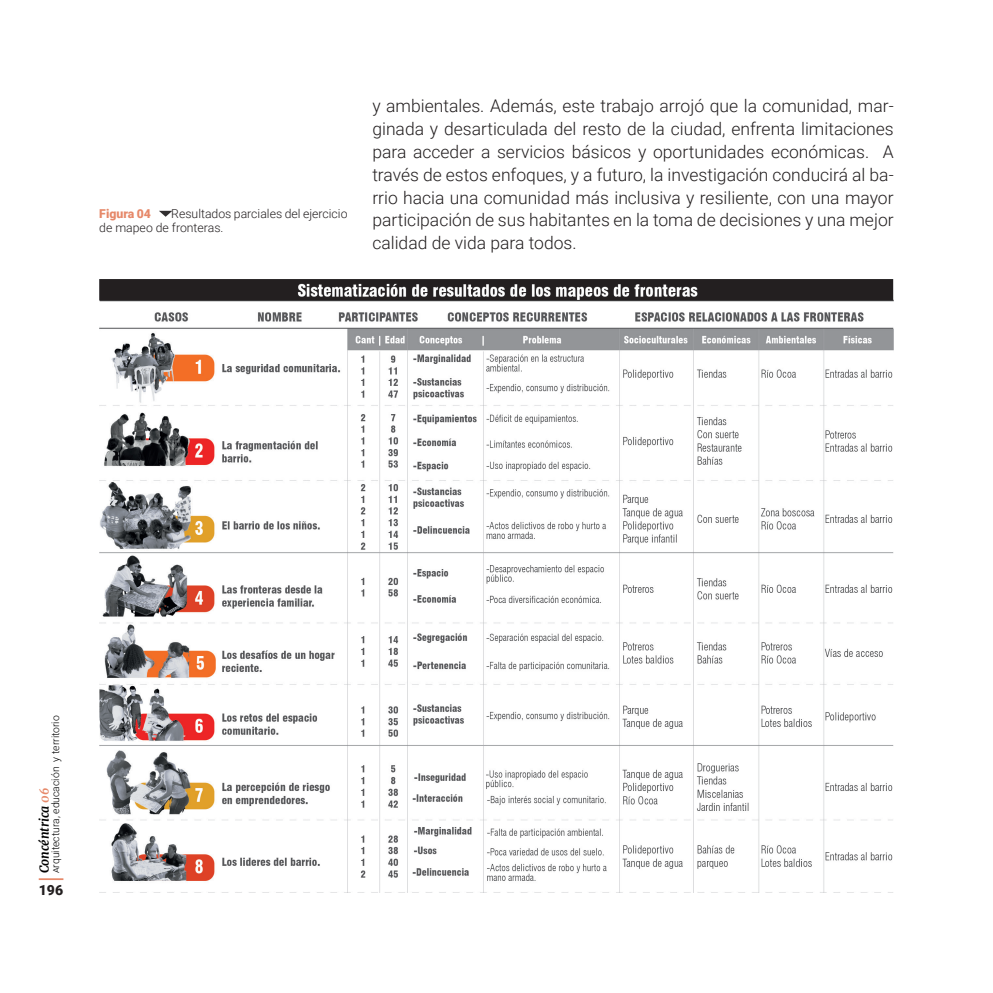
<style>
.page{position:relative;width:993px;height:993px;background:#fff}
.page>*{position:absolute;margin:0;border:0;box-sizing:border-box;transform-origin:0 0}
.t1{font:300 17.5px/22.8px "Roboto";color:#231f20;text-align:justify}
.t2{font:900 14px "Roboto";color:#231f20}
.t3{font:300 12.25px/14.7px "Roboto";color:#231f20}
.t4{font:italic 700 12.25px "Merriweather";color:#000}
.t5{font:900 12.25px "Roboto";color:#e6896a}
.t6{font:300 10.33px "Roboto";color:#000}
.s1{color:#e6896a}
</style>
<div class="page">
<svg style="left:39px;top:878px;width:24px;height:1px"></svg>
<img style="left:99px;top:280px;width:794px;height:612px">
<svg style="left:159px;top:211px;width:13px;height:6px"></svg>
<p class="t3" style="left:99px;top:205px;width:250px;text-indent:72px">Resultados parciales del ejercicio de mapeo de fronteras.</p>
<p class="t5" style="left:99px;top:205px;width:53px">Figura 04</p>
<p class="t1" style="left:372px;top:94px;width:522px">y ambientales. Además, este trabajo arrojó que la comunidad, mar&shy;ginada y desarticulada del resto de la ciudad, enfrenta limitaciones para acceder a servicios básicos y oportunidades económicas. A través de estos enfoques, y a futuro, la investigación conducirá al ba&shy;rrio hacia una comunidad más inclusiva y resiliente, con una mayor participación de sus habitantes en la toma de decisiones y una mejor calidad de vida para todos.</p>
<p class="t6" style="left:48px;top:873px;width:159px;rotate:-90deg">Arquitectura, educación y territorio</p>
<p class="t4" style="left:37px;top:873px;width:87px;rotate:-90deg">Concéntrica <span class="s1">06</span></p>
<p class="t2" style="left:39px;top:879px;width:26px">196</p>
</div>
